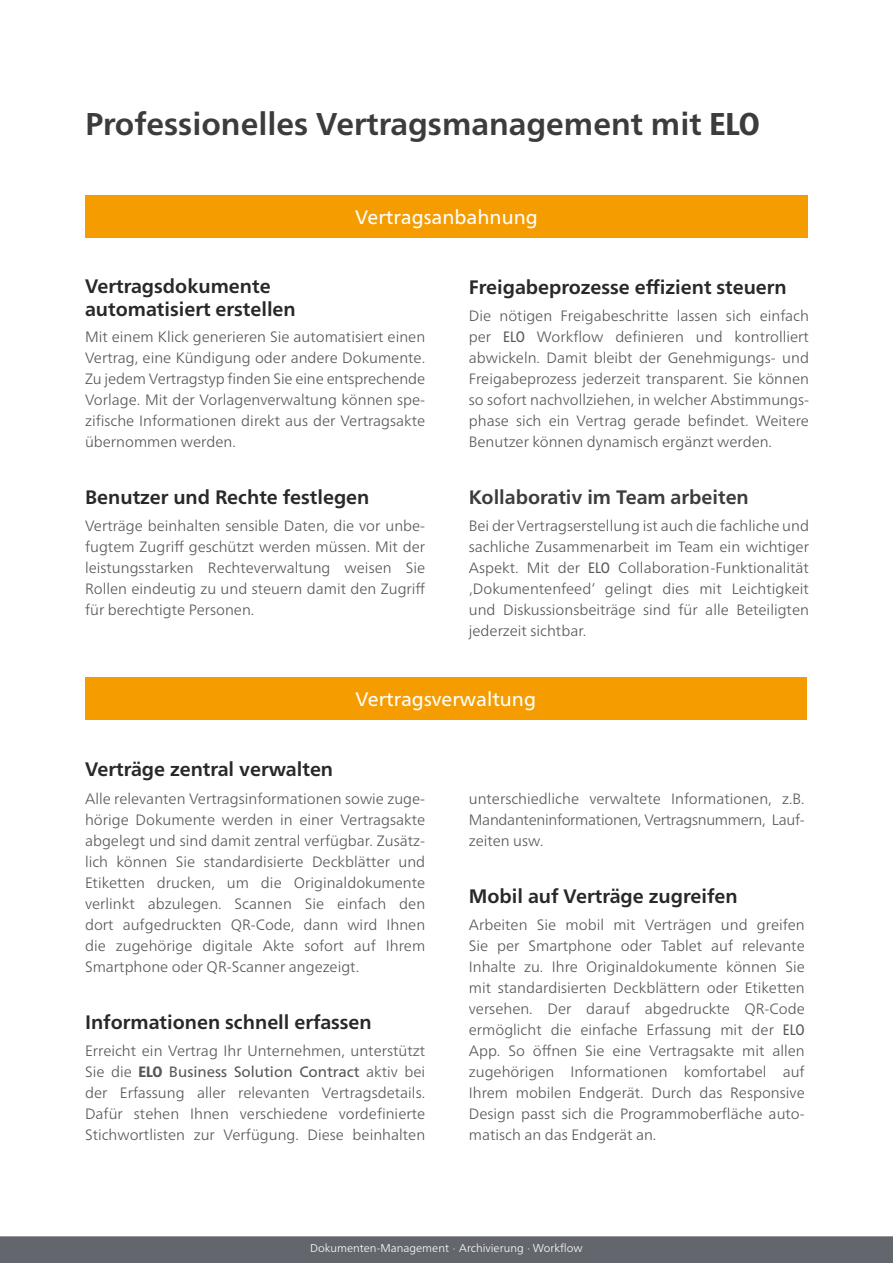
<style>
.page{position:relative;width:893px;height:1263px;background:#fff}
.page>*{position:absolute;margin:0;border:0;box-sizing:border-box;transform-origin:0 0}
.t1{font:700 31.5px "Frutiger Neue LTW1 G";color:#3c3c3b}
.t2{font:700 19.5px/23.4px "Frutiger Neue LTW1 G";color:#282827}
.t3{font:19.5px "Frutiger Neue LTW1 G";color:#fff}
.t4{font:700 19.5px "Frutiger Neue LTW1 G";color:#3c3c3b}
.t5{font:300 15px/21px "Frutiger Neue LTW1 G";color:#575756;text-align:justify}
.t6{font:300 11.25px "Frutiger Neue LTW1 G";color:#fff}
.s1{font-weight:800;font-stretch:condensed}
.s2{font-weight:400;font-stretch:condensed}
.s3{font-weight:400}
</style>
<div class="page">
<div style="left:85px;top:195px;width:723px;height:42px;background:#f59c00"></div>
<div style="left:85px;top:677px;width:721px;height:43px;background:#f59c00"></div>
<div style="left:0;top:1236px;width:893px;height:27px;background:#64666d"></div>
<h1 class="t1" style="left:85px;top:105px;width:676px">Professionelles Vertragsmanagement mit <span class="s1">ELO</span></h1>
<h2 class="t3" style="left:355px;top:205px;width:184px">Vertragsanbahnung</h2>
<h2 class="t2" style="left:85px;top:274px;width:212px">Vertragsdokumente automatisiert erstellen</h2>
<p class="t5" style="left:85px;top:326px;width:342px">Mit einem Klick generieren Sie automatisiert einen Vertrag, eine Kündigung oder andere Dokumente.<br>Zu jedem Vertragstyp finden Sie eine entsprechende Vorlage. Mit der Vorlagenverwaltung können spe&shy;zifische Informationen direkt aus der Vertragsakte übernommen werden.</p>
<h2 class="t2" style="left:85px;top:485px;width:286px">Benutzer und Rechte festlegen</h2>
<p class="t5" style="left:85px;top:515px;width:342px">Verträge beinhalten sensible Daten, die vor unbe&shy;fugtem Zugriff geschützt werden müssen. Mit der leistungsstarken Rechteverwaltung weisen Sie Rollen eindeutig zu und steuern damit den Zugriff für berechtigte Personen.</p>
<h2 class="t2" style="left:469px;top:275px;width:319px">Freigabeprozesse effizient steuern</h2>
<p class="t5" style="left:469px;top:305px;width:342px">Die nötigen Freigabeschritte lassen sich einfach per <span class="s2">ELO</span> Workflow definieren und kontrolliert abwickeln. Damit bleibt der Genehmigungs- und Freigabeprozess jederzeit transparent. Sie können so sofort nachvollziehen, in welcher Abstimmungs&shy;phase sich ein Vertrag gerade befindet. Weitere Benutzer können dynamisch ergänzt werden.</p>
<h2 class="t4" style="left:469px;top:486px;width:282px">Kollaborativ im Team arbeiten</h2>
<p class="t5" style="left:469px;top:515px;width:342px">Bei der Vertragserstellung ist auch die fachliche und sachliche Zusammenarbeit im Team ein wichtiger Aspekt. Mit der <span class="s2">ELO</span> Collaboration-Funktionalität ‚Dokumentenfeed‘ gelingt dies mit Leichtigkeit und Diskussionsbeiträge sind für alle Beteiligten jederzeit sichtbar.</p>
<h2 class="t3" style="left:356px;top:688px;width:182px">Vertragsverwaltung</h2>
<h2 class="t2" style="left:85px;top:758px;width:250px">Verträge zentral verwalten</h2>
<p class="t5" style="left:85px;top:788px;width:342px">Alle relevanten Vertragsinformationen sowie zuge&shy;hörige Dokumente werden in einer Vertragsakte abgelegt und sind damit zentral verfügbar. Zusätz&shy;lich können Sie standardisierte Deckblätter und Etiketten drucken, um die Originaldokumente verlinkt abzulegen. Scannen Sie einfach den dort aufgedruckten QR-Code, dann wird Ihnen die zugehörige digitale Akte sofort auf Ihrem Smartphone oder QR-Scanner angezeigt.</p>
<h2 class="t2" style="left:85px;top:1010px;width:288px">Informationen schnell erfassen</h2>
<p class="t5" style="left:85px;top:1040px;width:342px">Erreicht ein Vertrag Ihr Unternehmen, unterstützt Sie die <span class="s1">ELO</span> <span class="s3">Business Solution Contract</span> aktiv bei der Erfassung aller relevanten Vertragsdetails.<br>Dafür stehen Ihnen verschiedene vordefinierte Stichwortlisten zur Verfügung. Diese beinhalten</p>
<p class="t5" style="left:469px;top:788px;width:337px">unterschiedliche verwaltete Informationen, z.B.<br>Mandanteninformationen, Vertragsnummern, Lauf&shy;zeiten usw.</p>
<h2 class="t2" style="left:469px;top:884px;width:270px">Mobil auf Verträge zugreifen</h2>
<p class="t5" style="left:469px;top:914px;width:337px">Arbeiten Sie mobil mit Verträgen und greifen Sie per Smartphone oder Tablet auf relevante Inhalte zu. Ihre Originaldokumente können Sie mit standardisierten Deckblättern oder Etiketten versehen. Der darauf abgedruckte QR-Code ermöglicht die einfache Erfassung mit der <span class="s2">ELO </span>App. So öffnen Sie eine Vertragsakte mit allen zugehörigen Informationen komfortabel auf Ihrem mobilen Endgerät. Durch das Responsive Design passt sich die Programmoberfläche auto&shy;matisch an das Endgerät an.</p>
<p class="t6" style="left:310px;top:1241px;width:274px">Dokumenten-Management · Archivierung · Workflow</p>
</div>
